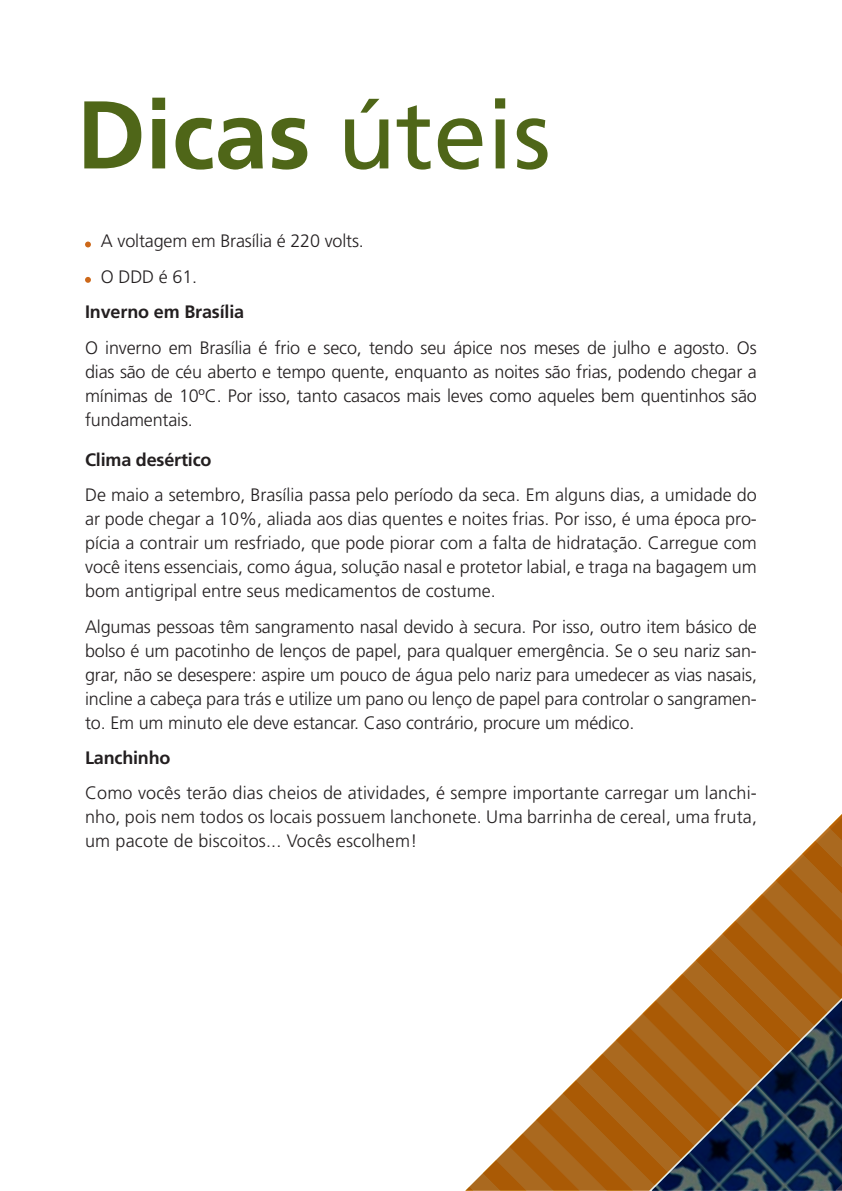
<style>
.page{position:relative;width:842px;height:1191px;background:#fff}
.page>*{position:absolute;margin:0;border:0;box-sizing:border-box;transform-origin:0 0}
.t1{font:700 96px "Frutiger LT Std";color:#4f6618}
.t2{font:300 18px/24px "Frutiger LT Std";letter-spacing:-.01em;color:#231f20;text-align:justify}
.t3{font:700 18px "Frutiger LT Std";letter-spacing:-.01em;color:#231f20}
.s1{font-weight:400}
</style>
<div class="page">
<svg style="left:466px;top:814px;width:376px;height:376px"></svg>
<svg style="left:85px;top:241px;width:6px;height:6px"></svg>
<svg style="left:85px;top:277px;width:6px;height:6px"></svg>
<p class="t1" style="left:77px;top:79px;width:476px">Dicas <span class="s1">úteis</span></p>
<p class="t2" style="left:101px;top:229px;width:264px">A voltagem em Brasília é 220 volts.</p>
<p class="t2" style="left:101px;top:265px;width:98px">O DDD é 61.</p>
<p class="t3" style="left:85px;top:301px;width:161px">Inverno em Brasília</p>
<p class="t2" style="left:85px;top:335px;width:673px">O inverno em Brasília é frio e seco, tendo seu ápice nos meses de julho e agosto. Os dias são de céu aberto e tempo quente, enquanto as noites são frias, podendo chegar a mínimas de 10ºC. Por isso, tanto casacos mais leves como aqueles bem quentinhos são fundamentais.</p>
<p class="t3" style="left:85px;top:449px;width:128px">Clima desértico</p>
<p class="t2" style="left:85px;top:483px;width:673px">De maio a setembro, Brasília passa pelo período da seca. Em alguns dias, a umidade do ar pode chegar a 10%, aliada aos dias quentes e noites frias. Por isso, é uma época pro&shy;pícia a contrair um resfriado, que pode piorar com a falta de hidratação. Carregue com você itens essenciais, como água, solução nasal e protetor labial, e traga na bagagem um bom antigripal entre seus medicamentos de costume.</p>
<p class="t2" style="left:85px;top:614px;width:673px">Algumas pessoas têm sangramento nasal devido à secura. Por isso, outro item básico de bolso é um pacotinho de lenços de papel, para qualquer emergência. Se o seu nariz san&shy;grar, não se desespere: aspire um pouco de água pelo nariz para umedecer as vias nasais, incline a cabeça para trás e utilize um pano ou lenço de papel para controlar o sangramen&shy;to. Em um minuto ele deve estancar. Caso contrário, procure um médico.</p>
<p class="t3" style="left:85px;top:747px;width:87px">Lanchinho</p>
<p class="t2" style="left:85px;top:781px;width:673px">Como vocês terão dias cheios de atividades, é sempre importante carregar um lanchi&shy;nho, pois nem todos os locais possuem lanchonete. Uma barrinha de cereal, uma fruta, um pacote de biscoitos... Vocês escolhem!</p>
</div>
